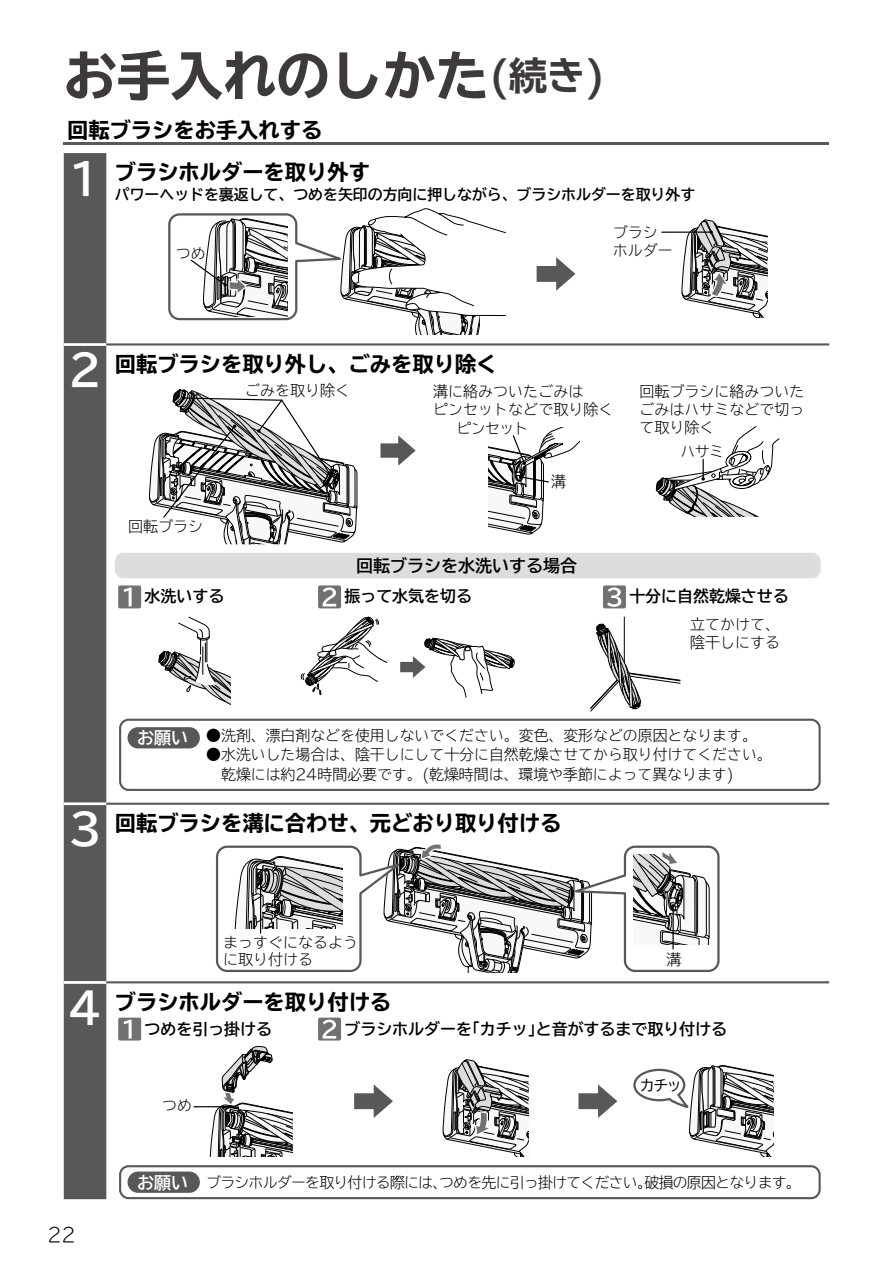
<style>
.page{position:relative;width:893px;height:1263px;background:#fff}
.page>*{position:absolute;margin:0;border:0;box-sizing:border-box;transform-origin:0 0}
.t1{font:700 expanded 53.1px "TBUD Go Std";color:#3e3a39}
.t2{font:700 expanded 21.3px/42.5px "TBUD Go Std";color:#000}
.t3{font:300 19.2px "TBUDR Go Std Super";color:#000}
.t4{font:700 16.95px "TBUD Go Std";color:#000}
.t5{font:700 16.95px "TBUD Go Std";color:#fff}
.t6{font:700 15.9px "TBUD Go Std";color:#000}
.t7{font:15px/18px "TBUD Go Std Super Light 90 pv RKSJ H";color:#000}
.t8{font:15px "TBUD Go Std Regular 90 pv RKSJ H";color:#000}
.t9{font:300 14.85px/19.2px "TBUD Go Std Super";color:#000}
.t10{font:300 14.85px "TBUD Go Std Super";letter-spacing:-.05em;color:#000}
.t11{font:700 14.85px "TBUD Go Std";color:#000}
.s1{font-size:38.25px}
.s2{font-stretch:normal;font-size:42.45px;color:#fff}
</style>
<div class="page">
<hr style="left:64px;top:142px;width:765px;height:3px;background:#595757">
<div style="left:64px;top:153px;width:42px;height:1046px;background:#595757"></div>
<hr style="left:64px;top:343px;width:42px;height:2px;background:#fff">
<hr style="left:64px;top:981px;width:42px;height:2px;background:#fff">
<hr style="left:64px;top:345px;width:42px;height:1px;background:#fff">
<hr style="left:64px;top:803px;width:42px;height:1px;background:#fff">
<hr style="left:64px;top:804px;width:42px;height:1px;background:#fff">
<hr style="left:64px;top:983px;width:42px;height:1px;background:#fff">
<hr style="left:106px;top:343px;width:723px;height:2px;background:#595757">
<hr style="left:106px;top:803px;width:723px;height:2px;background:#595757">
<hr style="left:106px;top:981px;width:723px;height:2px;background:#595757">
<div style="left:119px;top:719px;width:702px;height:72px;border:2px solid #595757;border-radius:9px"></div>
<div style="left:119px;top:1165px;width:702px;height:34px;border:2px solid #595757;border-radius:9px"></div>
<div style="left:128px;top:727px;width:72px;height:21px;background:#595757;border-radius:11px"></div>
<div style="left:128px;top:1171px;width:72px;height:22px;background:#595757;border-radius:11px"></div>
<hr style="left:662px;top:231px;width:49px;height:2px;background:#000">
<svg style="left:537px;top:257px;width:38px;height:34px"></svg>
<svg style="left:681px;top:220px;width:86px;height:98px"></svg>
<svg style="left:168px;top:208px;width:338px;height:127px"></svg>
<div style="left:118px;top:585px;width:23px;height:23px;background:#727171;border-radius:2px"></div>
<svg style="left:124px;top:587px;width:8px;height:19px"></svg>
<div style="left:318px;top:585px;width:23px;height:23px;background:#727171;border-radius:2px"></div>
<svg style="left:323px;top:587px;width:13px;height:19px"></svg>
<div style="left:603px;top:585px;width:23px;height:23px;background:#727171;border-radius:2px"></div>
<svg style="left:607px;top:587px;width:14px;height:20px"></svg>
<div style="left:118px;top:1017px;width:23px;height:23px;background:#727171;border-radius:2px"></div>
<svg style="left:124px;top:1020px;width:8px;height:18px"></svg>
<div style="left:318px;top:1017px;width:23px;height:23px;background:#727171;border-radius:2px"></div>
<svg style="left:323px;top:1020px;width:13px;height:18px"></svg>
<svg style="left:380px;top:435px;width:36px;height:31px"></svg>
<svg style="left:149px;top:389px;width:209px;height:155px"></svg>
<svg style="left:489px;top:428px;width:90px;height:107px"></svg>
<svg style="left:656px;top:426px;width:124px;height:91px"></svg>
<div style="left:115px;top:553px;width:706px;height:25px;background:#dcdddd;border-radius:9px"></div>
<hr style="left:624px;top:617px;width:1px;height:58px;background:#000">
<svg style="left:158px;top:617px;width:72px;height:88px"></svg>
<svg style="left:400px;top:637px;width:115px;height:61px"></svg>
<svg style="left:590px;top:621px;width:91px;height:90px"></svg>
<svg style="left:301px;top:617px;width:87px;height:79px"></svg>
<svg style="left:354px;top:1084px;width:39px;height:34px"></svg>
<svg style="left:578px;top:1084px;width:39px;height:34px"></svg>
<hr style="left:194px;top:1106px;width:37px;height:1px;background:#000">
<svg style="left:209px;top:1046px;width:84px;height:111px"></svg>
<svg style="left:442px;top:1059px;width:86px;height:98px"></svg>
<svg style="left:633px;top:1065px;width:140px;height:92px"></svg>
<svg style="left:216px;top:844px;width:504px;height:129px"></svg>
<h1 class="t1" style="left:64px;top:46px;width:543px">お手入れのしかた<span class="s1">(続き)</span></h1>
<h2 class="t2" style="left:67px;top:109px;width:304px">回転ブラシをお手入れする<br><span class="s2">1</span> ブラシホルダーを取り外す</h2>
<p class="t11" style="left:115px;top:182px;width:582px">パワーヘッドを裏返して、つめを矢印の方向に押しながら、ブラシホルダーを取り外す</p>
<p class="t7" style="left:176px;top:244px;width:31px">つめ</p>
<p class="t7" style="left:613px;top:223px;width:61px">ブラシホルダー</p>
<h2 class="t2" style="left:68px;top:343px;width:431px"><span class="s2">2</span> 回転ブラシを取り外し、ごみを取り除く</h2>
<p class="t7" style="left:245px;top:381px;width:106px">ごみを取り除く</p>
<p class="t7" style="left:433px;top:382px;width:181px">溝に絡みついたごみは<br>ピンセットなどで取り除く</p>
<p class="t7" style="left:128px;top:517px;width:76px">回転ブラシ</p>
<p class="t7" style="left:457px;top:419px;width:73px">ピンセット</p>
<p class="t7" style="left:551px;top:472px;width:16px">溝</p>
<p class="t4" style="left:356px;top:552px;width:223px">回転ブラシを水洗いする場合</p>
<p class="t7" style="left:639px;top:382px;width:166px;text-align:justify">回転ブラシに絡みついたごみはハサミなどで切って取り除く</p>
<p class="t7" style="left:681px;top:441px;width:45px">ハサミ</p>
<p class="t6" style="left:145px;top:583px;width:81px">水洗いする</p>
<p class="t6" style="left:344px;top:583px;width:129px">振って水気を切る</p>
<p class="t6" style="left:629px;top:583px;width:161px">十分に自然乾燥させる</p>
<p class="t7" style="left:690px;top:615px;width:91px">立てかけて、陰干しにする</p>
<p class="t5" style="left:137px;top:724px;width:53px">お願い</p>
<p class="t9" style="left:206px;top:726px;width:552px">●洗剤、漂白剤などを使用しないでください。変色、変形などの原因となります。</p>
<p class="t9" style="left:206px;top:745px;width:567px">●水洗いした場合は、陰干しにして十分に自然乾燥させてから取り付けてください。　乾燥には約24時間必要です。(乾燥時間は、環境や季節によって異なります)</p>
<h2 class="t2" style="left:68px;top:802px;width:494px"><span class="s2">3</span> 回転ブラシを溝に合わせ、元どおり取り付ける</h2>
<p class="t7" style="left:223px;top:934px;width:136px;line-height:16.5px">まっすぐになるように取り付ける</p>
<p class="t7" style="left:666px;top:950px;width:16px">溝</p>
<h2 class="t2" style="left:68px;top:981px;width:324px"><span class="s2">4</span> ブラシホルダーを取り付ける</h2>
<p class="t6" style="left:145px;top:1016px;width:129px">つめを引っ掛ける</p>
<p class="t6" style="left:344px;top:1016px;width:384px">ブラシホルダーを｢カチッ｣と音がするまで取り付ける</p>
<p class="t3" style="left:47px;top:1218px;width:30px">22</p>
<p class="t7" style="left:162px;top:1096px;width:31px">つめ</p>
<p class="t8" style="left:640px;top:1072px;width:43px">カチッ</p>
<p class="t5" style="left:137px;top:1168px;width:53px">お願い</p>
<p class="t10" style="left:206px;top:1170px;width:596px">ブラシホルダーを取り付ける際には､つめを先に引っ掛けてください。破損の原因となります。</p>
</div>
